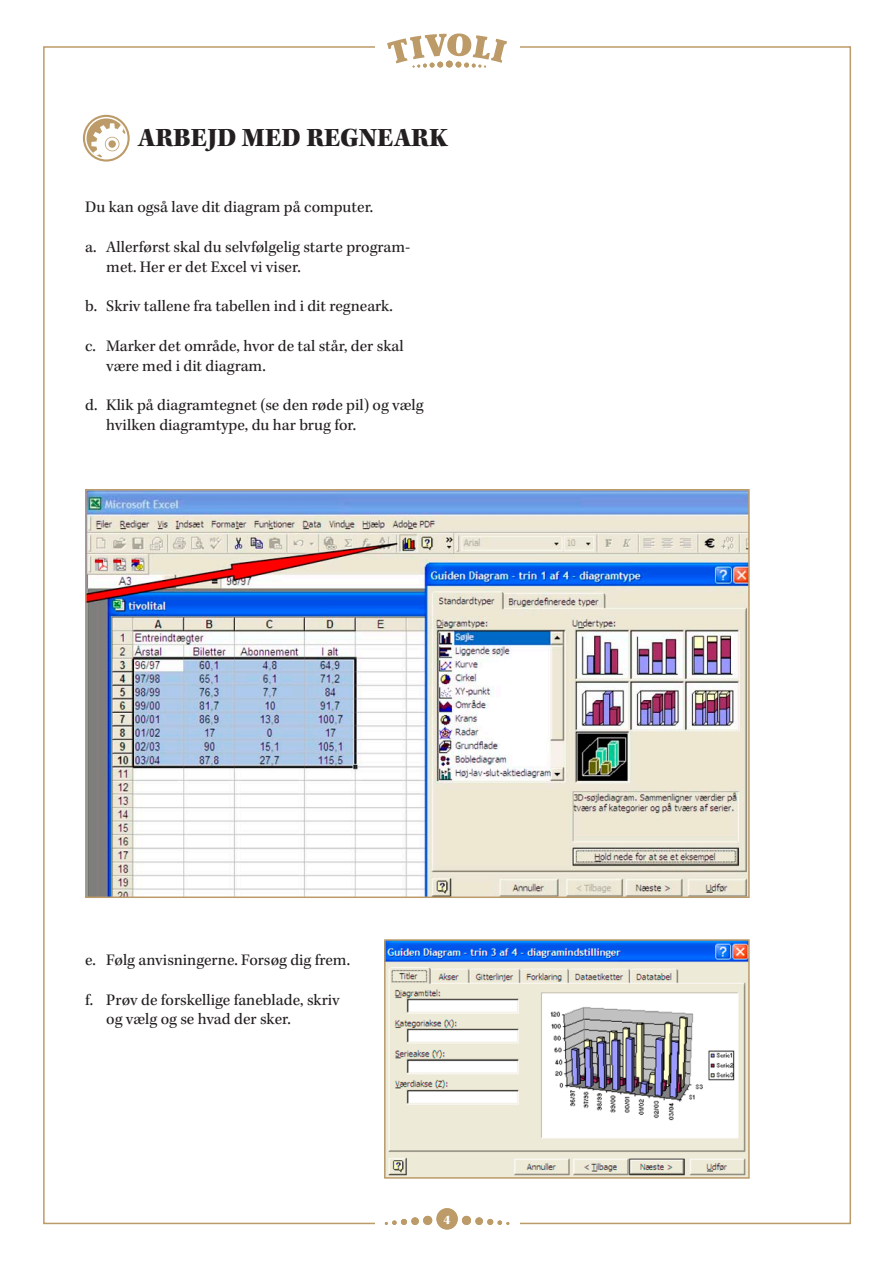
<style>
.page{position:relative;width:893px;height:1263px;background:#fff}
.page>*{position:absolute;margin:0;border:0;box-sizing:border-box;transform-origin:0 0}
.t1{font:900 27px "Kepler Std";color:#231f20}
.t2{font:16.5px/19.8px "Kepler Std";color:#231f20}
.t3{font:900 13.5px "Kepler Std";color:#fff}
</style>
<div class="page">
<svg style="left:387px;top:33px;width:120px;height:34px"></svg>
<svg style="left:385px;top:1208px;width:124px;height:21px"></svg>
<svg style="left:84px;top:116px;width:45px;height:45px"></svg>
<div style="left:83px;top:115px;width:47px;height:47px;border:2px solid #bc9b69;border-radius:50%"></div>
<svg style="left:86px;top:118px;width:41px;height:41px"></svg>
<svg style="left:91px;top:123px;width:36px;height:36px"></svg>
<div style="left:85px;top:117px;width:43px;height:42px;border:2px solid #fff;border-radius:50%"></div>
<img style="left:88px;top:492px;width:659px;height:403px">
<div style="left:85px;top:489px;width:665px;height:409px;border:2px solid #bc9b69"></div>
<img style="left:387px;top:942px;width:360px;height:234px">
<div style="left:384px;top:939px;width:366px;height:240px;border:2px solid #bc9b69"></div>
<h1 class="t1" style="left:138px;top:123px;width:311px">ARBEJD MED REGNEARK</h1>
<p class="t2" style="left:85px;top:198px;width:290px">Du kan også lave dit diagram på computer.</p>
<p class="t2" style="left:106px;top:238px;width:305px;text-indent:-21px">a. Allerførst skal du selvfølgelig starte program&shy;met. Her er det Excel vi viser.</p>
<p class="t2" style="left:85px;top:297px;width:309px">b. Skriv tallene fra tabellen ind i dit regneark.</p>
<p class="t2" style="left:106px;top:337px;width:299px;text-indent:-21px">c. Marker det område, hvor de tal står, der skal være med i dit diagram.</p>
<p class="t2" style="left:106px;top:396px;width:319px;text-indent:-21px">d. Klik på diagramtegnet (se den røde pil) og vælg hvilken diagramtype, du har brug for.</p>
<p class="t2" style="left:85px;top:950px;width:267px">e. Følg anvisningerne. Forsøg dig frem.</p>
<p class="t2" style="left:106px;top:990px;width:235px;text-indent:-21px">f. Prøv de forskellige faneblade, skriv og vælg og se hvad der sker.</p>
<p class="t3" style="left:443px;top:1212px;width:9px">4</p>
</div>
